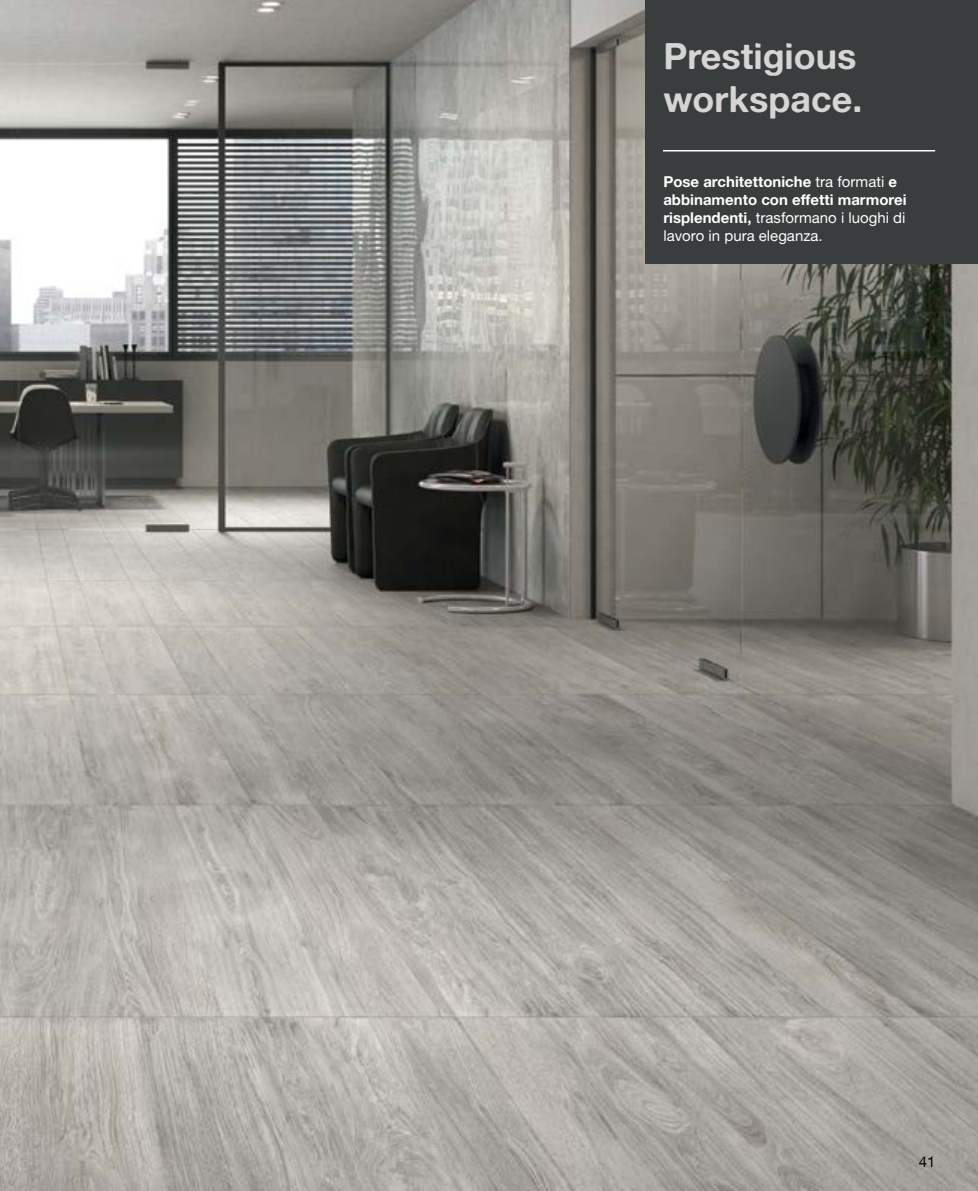
<style>
.page{position:relative;width:978px;height:1191px;background:#fff}
.page>*{position:absolute;margin:0;border:0;box-sizing:border-box;transform-origin:0 0}
.t1{font:36px/43.2px "Alte Haas Grotesk Bold";color:#d6d4d4}
.t2{font:15px/18px "Alte Haas Grotesk Bold";color:#fff}
.t3{font:15px/18px "Alte Haas Grotesk";color:#fff}
.t4{font:15px "Helvetica Neue LT Com";color:#000}
.s1{font-family:"Alte Haas Grotesk"}
.s2{font-family:"Alte Haas Grotesk Bold"}
</style>
<div class="page">
<img style="left:0;top:0;width:978px;height:1191px">
<div style="left:645px;top:0;width:333px;height:264px;background:#3a3d3d"></div>
<hr style="left:663px;top:150px;width:272px;height:1px;background:#fff">
<h1 class="t1" style="left:663px;top:33px;width:201px">Prestigious workspace.</h1>
<p class="t2" style="left:663px;top:173px;width:245px">Pose architettoniche <span class="s1">tra formati</span> e abbinamento con effetti marmorei</p>
<p class="t3" style="left:663px;top:209px;width:244px"><span class="s2">risplendenti,</span> trasformano i luoghi di lavoro in pura eleganza.</p>
<p class="t4" style="left:919px;top:1152px;width:18px">41</p>
</div>
